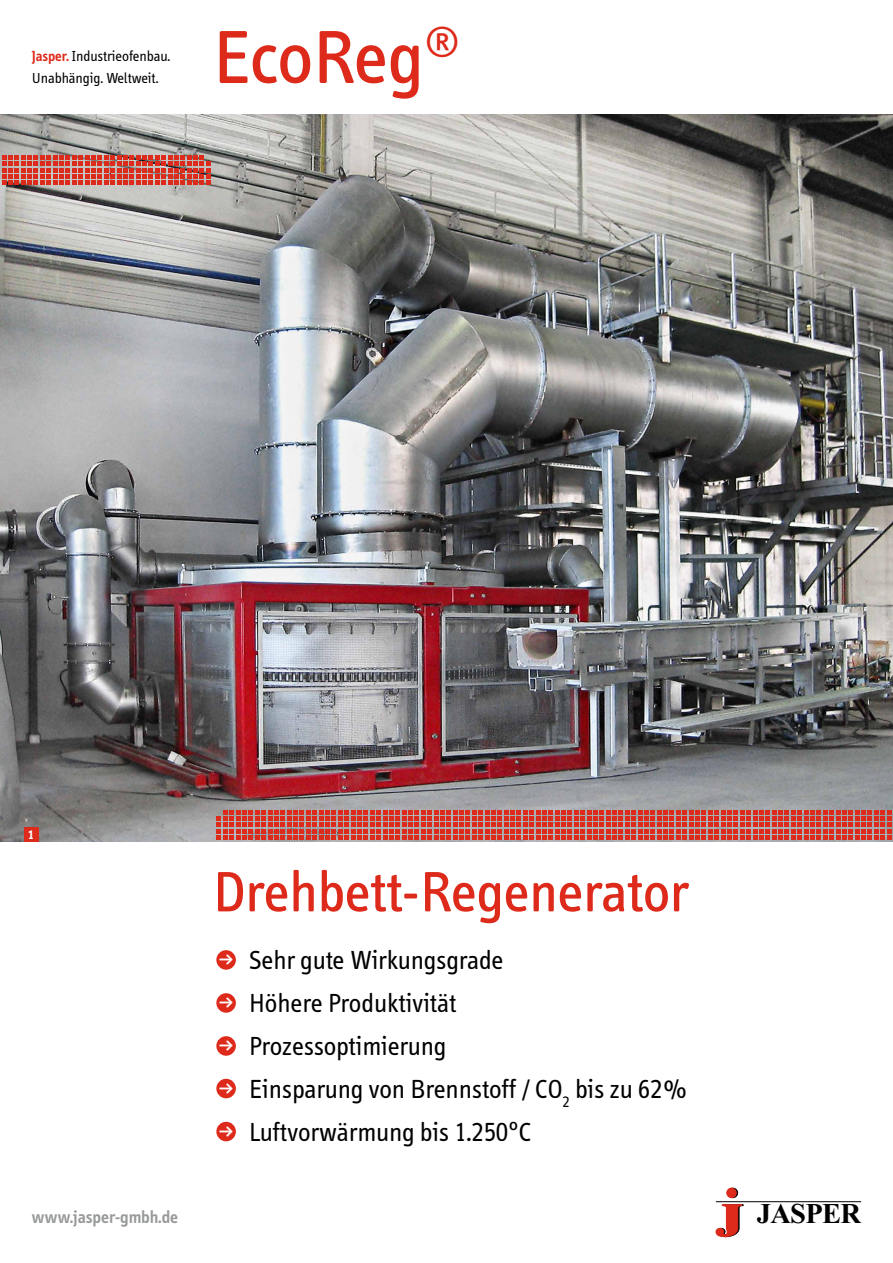
<style>
.page{position:relative;width:893px;height:1263px;background:#fff}
.page>*{position:absolute;margin:0;border:0;box-sizing:border-box;transform-origin:0 0}
.t1{font:77.25px "Info";letter-spacing:-.01em;color:#dd2a1b}
.t2{font:58.5px "Info";color:#dd2a1b}
.t3{font:700 28.65px "Times New Roman";letter-spacing:-.025em;color:#000}
.t4{font:27px/43px "Info";color:#000}
.t5{font:600 18px "Info";color:#989999}
.t6{font:700 15.45px "Info";color:#fff}
.t7{font:15px/22.5px "Info";color:#000}
.t8{font:700 12.75px "Info";color:#fff}
.s1{font-weight:600;color:#dd2a1b}
</style>
<div class="page">
<div style="left:728px;top:1188px;width:10px;height:9px;background:#d32819;border-radius:50%"></div>
<div style="left:728px;top:1188px;width:10px;height:10px;border:1px solid #000;border-radius:50%"></div>
<div style="left:727px;top:1188px;width:9px;height:9px;background:#dd2a1b;border-radius:50%"></div>
<div style="left:727px;top:1188px;width:9px;height:10px;border:1px solid #dd2a1b;border-radius:50%"></div>
<svg style="left:716px;top:1204px;width:27px;height:33px"></svg>
<hr style="left:716px;top:1201px;width:145px;height:1px;background:#000">
<img style="left:0;top:115px;width:893px;height:727px">
<svg style="left:217px;top:810px;width:674px;height:30px;background:#cb564d"></svg>
<div style="left:216px;top:950px;width:20px;height:20px;background:#dd2a1b;border-radius:50%"></div>
<div style="left:216px;top:993px;width:20px;height:20px;background:#dd2a1b;border-radius:50%"></div>
<div style="left:216px;top:1036px;width:20px;height:20px;background:#dd2a1b;border-radius:50%"></div>
<div style="left:216px;top:1079px;width:20px;height:19px;background:#dd2a1b;border-radius:50%"></div>
<div style="left:216px;top:1122px;width:20px;height:19px;background:#dd2a1b;border-radius:50%"></div>
<div style="left:24px;top:827px;width:14px;height:15px;background:#dd2a1b"></div>
<svg style="left:2px;top:155px;width:208px;height:30px;background:#ce594e"></svg>
<p class="t7" style="left:32px;top:44px;width:140px"><span class="s1">Jasper.</span> Industrieofenbau.<br>Unabhängig. Weltweit.</p>
<h1 class="t1" style="left:213px;top:14px;width:249px">EcoReg<sup>®</sup></h1>
<p class="t8" style="left:28px;top:827px;width:8px">1</p>
<h2 class="t2" style="left:213px;top:859px;width:477px">Drehbett-Regenerator</h2>
<p class="t6" style="left:219px;top:951px;width:16px">±</p>
<p class="t6" style="left:219px;top:994px;width:16px">±</p>
<p class="t6" style="left:219px;top:1037px;width:16px">±</p>
<p class="t6" style="left:219px;top:1080px;width:16px">±</p>
<p class="t6" style="left:219px;top:1123px;width:16px">±</p>
<p class="t4" style="left:249px;top:938px;width:440px">Sehr gute Wirkungsgrade<br>Höhere Produktivität<br>Prozessoptimierung<br>Einsparung von Brennstoff / CO<sub>2</sub> bis zu 62%<br>Luftvorwärmung bis 1.250°C</p>
<p class="t5" style="left:32px;top:1206px;width:148px">www.jasper-gmbh.de</p>
<p class="t3" style="left:757px;top:1196px;width:106px">JASPER</p>
</div>
